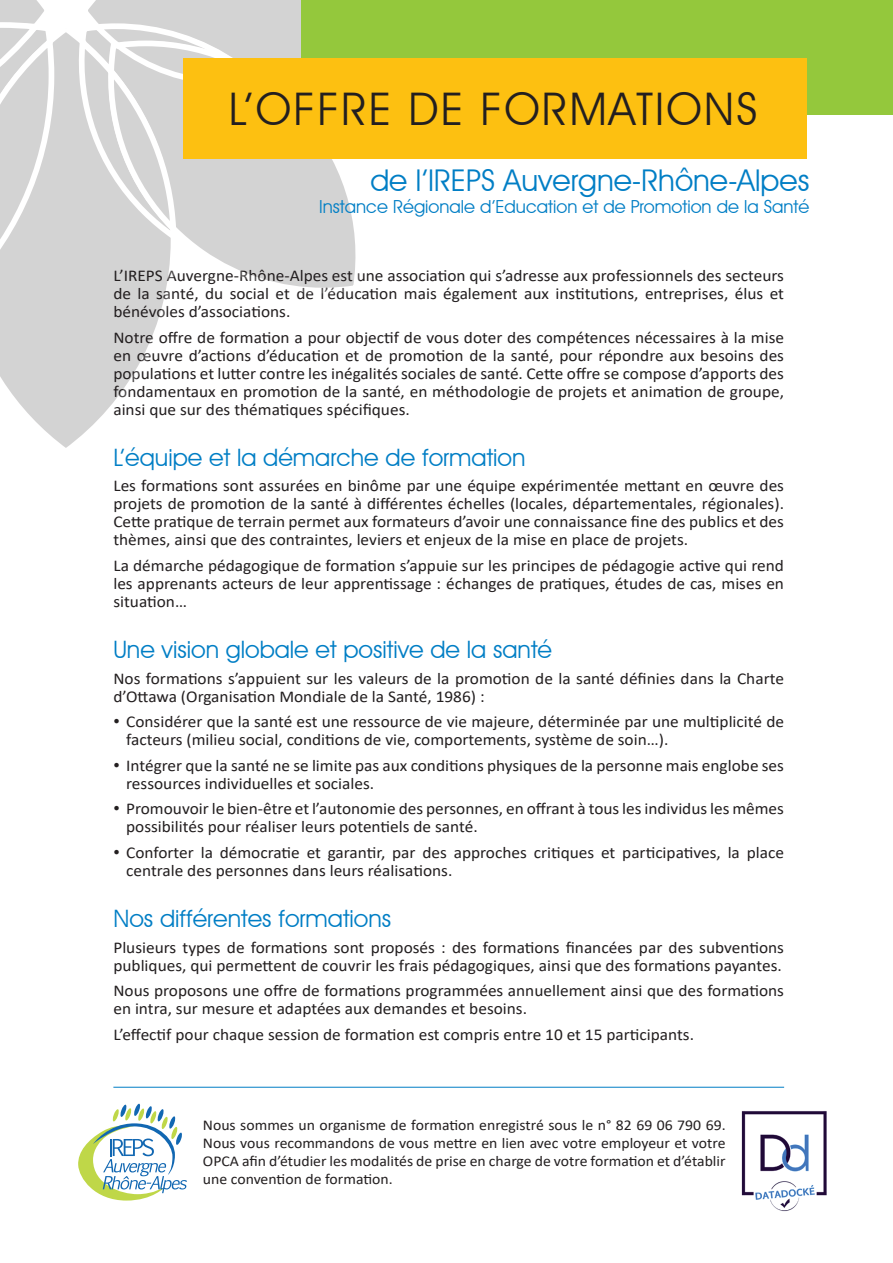
<style>
.page{position:relative;width:893px;height:1263px;background:#fff}
.page>*{position:absolute;margin:0;border:0;box-sizing:border-box;transform-origin:0 0}
.t1{font:45px "Avant Garde IT Cby BT";letter-spacing:.05em;color:#231f20}
.t2{font:30px "Avant Garde IT Cby BT";color:#007ec5}
.t3{font:24px "Avant Garde IT Cby BT";color:#007ec5}
.t4{font:18px "Avant Garde IT Cby BT";color:#007ec5}
.t5{font:16.5px/18px "Calibri";color:#231f20;scale:1.05 1}
.t6{font:15px/18px "Calibri";color:#231f20;text-align:justify;scale:1.05 1}
.s1{font-family:"Times New Roman";font-size:18px}
</style>
<div class="page">
<svg style="left:208px;top:253px;width:148px;height:35px"></svg>
<svg style="left:6px;top:32px;width:165px;height:416px"></svg>
<svg style="left:0;top:0;width:58px;height:386px;background:#d8d8d8"></svg>
<svg style="left:75px;top:0;width:296px;height:253px"></svg>
<div style="left:302px;top:0;width:591px;height:115px;background:#94c83c"></div>
<div style="left:183px;top:58px;width:623px;height:100px;background:#fdc011"></div>
<svg style="left:78px;top:1103px;width:109px;height:97px"></svg>
<img style="left:741px;top:1111px;width:86px;height:101px">
<hr style="left:113px;top:1087px;width:671px;height:1px;background:#007ec5">
<h1 class="t1" style="left:229px;top:82px;width:530px">L’OFFRE DE FORMATIONS</h1>
<h2 class="t2" style="left:370px;top:163px;width:440px">de l’IREPS Auvergne-Rhône-Alpes</h2>
<p class="t4" style="left:319px;top:196px;width:492px">Instance Régionale d’Education et de Promotion de la Santé</p>
<p class="t5" style="left:113px;top:266px;width:640px;text-align:justify">L’IREPS Auvergne-Rhône-Alpes est une association qui s’adresse aux professionnels des secteurs de la santé, du social et de l’éducation mais également aux institutions, entreprises, élus et bénévoles d’associations.</p>
<p class="t5" style="left:113px;top:328px;width:640px;text-align:justify">Notre offre de formation a pour objectif de vous doter des compétences nécessaires à la mise en œuvre d’actions d’éducation et de promotion de la santé, pour répondre aux besoins des populations et lutter contre les inégalités sociales de santé. Cette offre se compose d’apports des fondamentaux en promotion de la santé, en méthodologie de projets et animation de groupe, ainsi que sur des thématiques spécifiques.</p>
<h3 class="t3" style="left:113px;top:443px;width:414px">L’équipe et la démarche de formation</h3>
<p class="t5" style="left:113px;top:477px;width:640px;text-align:justify">Les formations sont assurées en binôme par une équipe expérimentée mettant en œuvre des projets de promotion de la santé à différentes échelles (locales, départementales, régionales).<br>Cette pratique de terrain permet aux formateurs d’avoir une connaissance fine des publics et des thèmes, ainsi que des contraintes, leviers et enjeux de la mise en place de projets.</p>
<p class="t5" style="left:113px;top:556px;width:640px;text-align:justify">La démarche pédagogique de formation s’appuie sur les principes de pédagogie active qui rend les apprenants acteurs de leur apprentissage : échanges de pratiques, études de cas, mises en situation…</p>
<h3 class="t3" style="left:113px;top:635px;width:440px">Une vision globale et positive de la santé</h3>
<p class="t5" style="left:113px;top:669px;width:640px">Nos formations s’appuient sur les valeurs de la promotion de la santé définies dans la Charte d’Ottawa (Organisation Mondiale de la Santé, 1986) :</p>
<p class="t5" style="left:126px;top:712px;width:628px;text-indent:-13px"><span class="s1">•</span> Considérer que la santé est une ressource de vie majeure, déterminée par une multiplicité de facteurs (milieu social, conditions de vie, comportements, système de soin…).</p>
<p class="t5" style="left:126px;top:756px;width:628px;text-indent:-13px"><span class="s1">•</span> Intégrer que la santé ne se limite pas aux conditions physiques de la personne mais englobe ses ressources individuelles et sociales.</p>
<p class="t5" style="left:126px;top:799px;width:628px;text-indent:-13px"><span class="s1">•</span> Promouvoir le bien-être et l’autonomie des personnes, en offrant à tous les individus les mêmes possibilités pour réaliser leurs potentiels de santé.</p>
<p class="t5" style="left:126px;top:843px;width:628px;text-indent:-13px"><span class="s1">•</span> Conforter la démocratie et garantir, par des approches critiques et participatives, la place centrale des personnes dans leurs réalisations.</p>
<h3 class="t3" style="left:113px;top:904px;width:279px">Nos différentes formations</h3>
<p class="t5" style="left:113px;top:938px;width:640px">Plusieurs types de formations sont proposés : des formations financées par des subventions publiques, qui permettent de couvrir les frais pédagogiques, ainsi que des formations payantes.</p>
<p class="t5" style="left:113px;top:981px;width:640px">Nous proposons une offre de formations programmées annuellement ainsi que des formations en intra, sur mesure et adaptées aux demandes et besoins.</p>
<p class="t5" style="left:113px;top:1025px;width:555px">L’effectif pour chaque session de formation est compris entre 10 et 15 participants.</p>
<p class="t6" style="left:203px;top:1115px;width:499px">Nous sommes un organisme de formation enregistré sous le n° 82 69 06 790 69.<br>Nous vous recommandons de vous mettre en lien avec votre employeur et votre OPCA afin d’étudier les modalités de prise en charge de votre formation et d’établir une convention de formation.</p>
</div>
